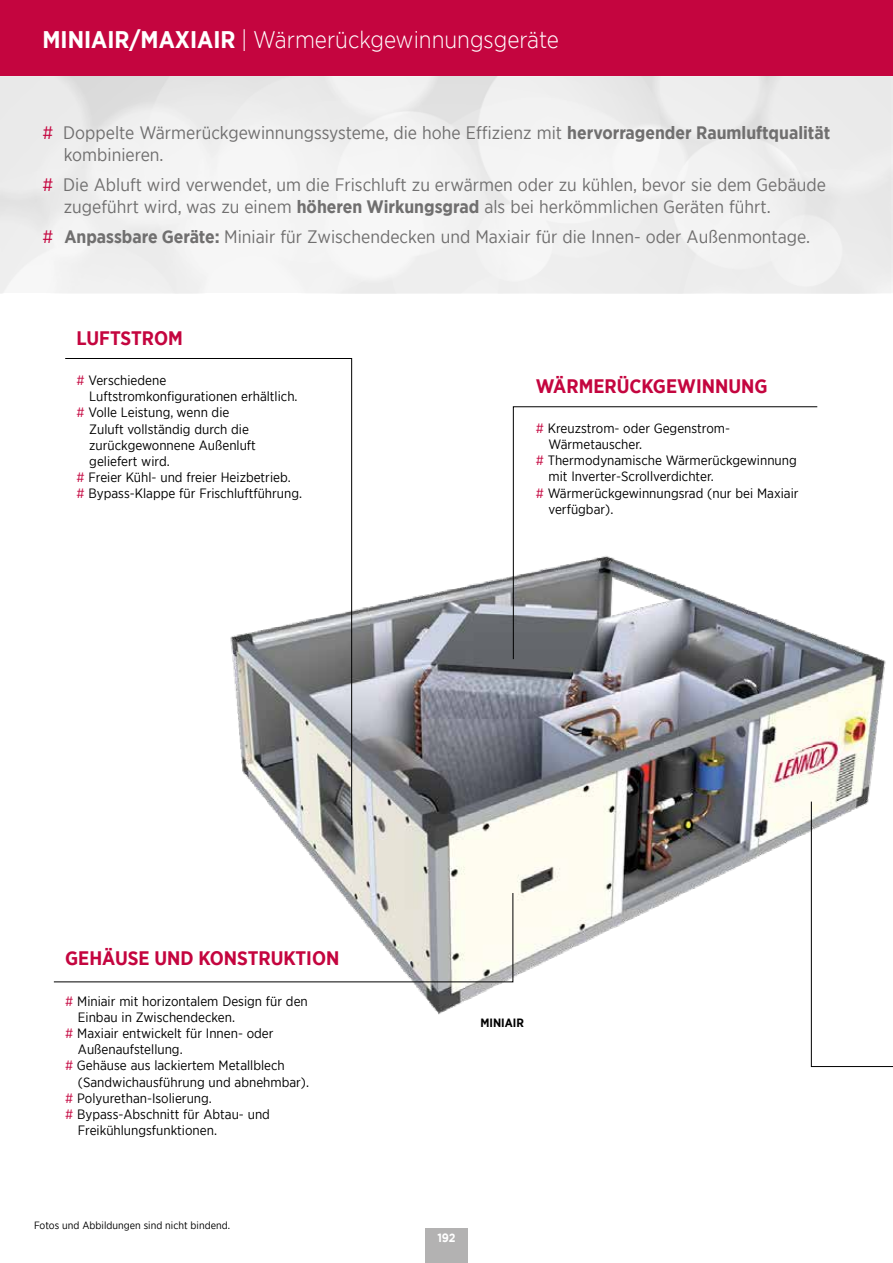
<style>
.page{position:relative;width:893px;height:1263px;background:#fff}
.page>*{position:absolute;margin:0;border:0;box-sizing:border-box;transform-origin:0 0}
.t1{font:300 24px "Gotham Narrow";color:#fff}
.t2{font:700 19.5px "Gotham Narrow";color:#c4053f}
.t3{font:18px/21.6px "Gotham Narrow";color:#706f6f}
.t4{font:13.5px "Gotham Narrow";color:#000}
.t5{font:700 12px "Gotham Narrow";color:#000}
.t6{font:700 12px "Gotham";color:#fff;scale:.9 1}
.t7{font:10.5px "Gotham Narrow";color:#000}
.s1{font-weight:700}
.s2{color:#c4053f}
</style>
<div class="page">
<div style="left:0;top:0;width:893px;height:77px;background:#c4053f"></div>
<div style="left:0;top:77px;width:893px;height:216px;background:#f0f0f0"></div>
<img style="left:224px;top:546px;width:662px;height:468px">
<svg style="left:53px;top:892px;width:460px;height:90px"></svg>
<svg style="left:65px;top:358px;width:287px;height:467px"></svg>
<svg style="left:513px;top:406px;width:305px;height:254px"></svg>
<svg style="left:811px;top:801px;width:82px;height:266px"></svg>
<div style="left:425px;top:1229px;width:43px;height:34px;background:#b3b2b2"></div>
<h1 class="t1" style="left:43px;top:25px;width:518px"><span class="s1">MINIAIR/MAXIAIR</span> | Wärmerückgewinnungsgeräte</h1>
<h3 class="t3" style="left:64px;top:122px;width:768px;text-indent:-21px"><span class="s2">#</span> Doppelte Wärmerückgewinnungssysteme, die hohe Effizienz mit <span class="s1">hervorragender Raumluftqualität </span>kombinieren.</h3>
<h3 class="t3" style="left:64px;top:174px;width:764px;text-indent:-21px"><span class="s2">#</span> Die Abluft wird verwendet, um die Frischluft zu erwärmen oder zu kühlen, bevor sie dem Gebäude zugeführt wird, was zu einem <span class="s1">höheren Wirkungsgrad</span> als bei herkömmlichen Geräten führt.</h3>
<h3 class="t3" style="left:43px;top:225px;width:769px"><span class="s2">#</span> <span class="s1">Anpassbare Geräte:</span> Miniair für Zwischendecken und Maxiair für die Innen- oder Außenmontage.</h3>
<h2 class="t2" style="left:77px;top:325px;width:108px">LUFTSTROM</h2>
<p class="t4" style="left:77px;top:372px;width:91px"><span class="s2">#</span> Verschiedene</p>
<p class="t4" style="left:89px;top:388px;width:210px">Luftstromkonfigurationen erhältlich.</p>
<p class="t4" style="left:77px;top:404px;width:154px"><span class="s2">#</span> Volle Leistung, wenn die</p>
<p class="t4" style="left:89px;top:420px;width:161px">Zuluft vollständig durch die</p>
<p class="t4" style="left:89px;top:437px;width:168px">zurückgewonnene Außenluft</p>
<p class="t4" style="left:89px;top:453px;width:82px">geliefert wird.</p>
<p class="t4" style="left:77px;top:469px;width:216px"><span class="s2">#</span> Freier Kühl- und freier Heizbetrieb.</p>
<p class="t4" style="left:77px;top:485px;width:227px"><span class="s2">#</span> Bypass-Klappe für Frischluftführung.</p>
<h2 class="t2" style="left:536px;top:373px;width:233px">WÄRMERÜCKGEWINNUNG</h2>
<p class="t4" style="left:536px;top:420px;width:196px"><span class="s2">#</span> Kreuzstrom- oder Gegenstrom-</p>
<p class="t4" style="left:549px;top:436px;width:95px">Wärmetauscher.</p>
<p class="t4" style="left:536px;top:452px;width:263px"><span class="s2">#</span> Thermodynamische Wärmerückgewinnung</p>
<p class="t4" style="left:549px;top:468px;width:167px">mit Inverter-Scrollverdichter.</p>
<p class="t4" style="left:536px;top:484px;width:264px"><span class="s2">#</span> Wärmerückgewinnungsrad (nur bei Maxiair</p>
<p class="t4" style="left:549px;top:501px;width:66px">verfügbar).</p>
<h2 class="t2" style="left:65px;top:946px;width:276px">GEHÄUSE UND KONSTRUKTION</h2>
<p class="t4" style="left:65px;top:992px;width:244px"><span class="s2">#</span> Miniair mit horizontalem Design für den</p>
<p class="t4" style="left:78px;top:1009px;width:159px">Einbau in Zwischendecken.</p>
<p class="t4" style="left:65px;top:1025px;width:210px"><span class="s2">#</span> Maxiair entwickelt für Innen- oder</p>
<p class="t4" style="left:78px;top:1041px;width:106px">Außenaufstellung.</p>
<p class="t4" style="left:65px;top:1057px;width:221px"><span class="s2">#</span> Gehäuse aus lackiertem Metallblech</p>
<p class="t4" style="left:78px;top:1073px;width:233px">(Sandwichausführung und abnehmbar).</p>
<p class="t4" style="left:65px;top:1090px;width:148px"><span class="s2">#</span> Polyurethan-Isolierung.</p>
<p class="t4" style="left:65px;top:1106px;width:206px"><span class="s2">#</span> Bypass-Abschnitt für Abtau- und</p>
<p class="t4" style="left:78px;top:1122px;width:141px">Freikühlungsfunktionen.</p>
<p class="t7" style="left:34px;top:1219px;width:198px">Fotos und Abbildungen sind nicht bindend.</p>
<p class="t5" style="left:480px;top:1015px;width:45px">MINIAIR</p>
<p class="t6" style="left:437px;top:1230px;width:22px">192</p>
</div>
